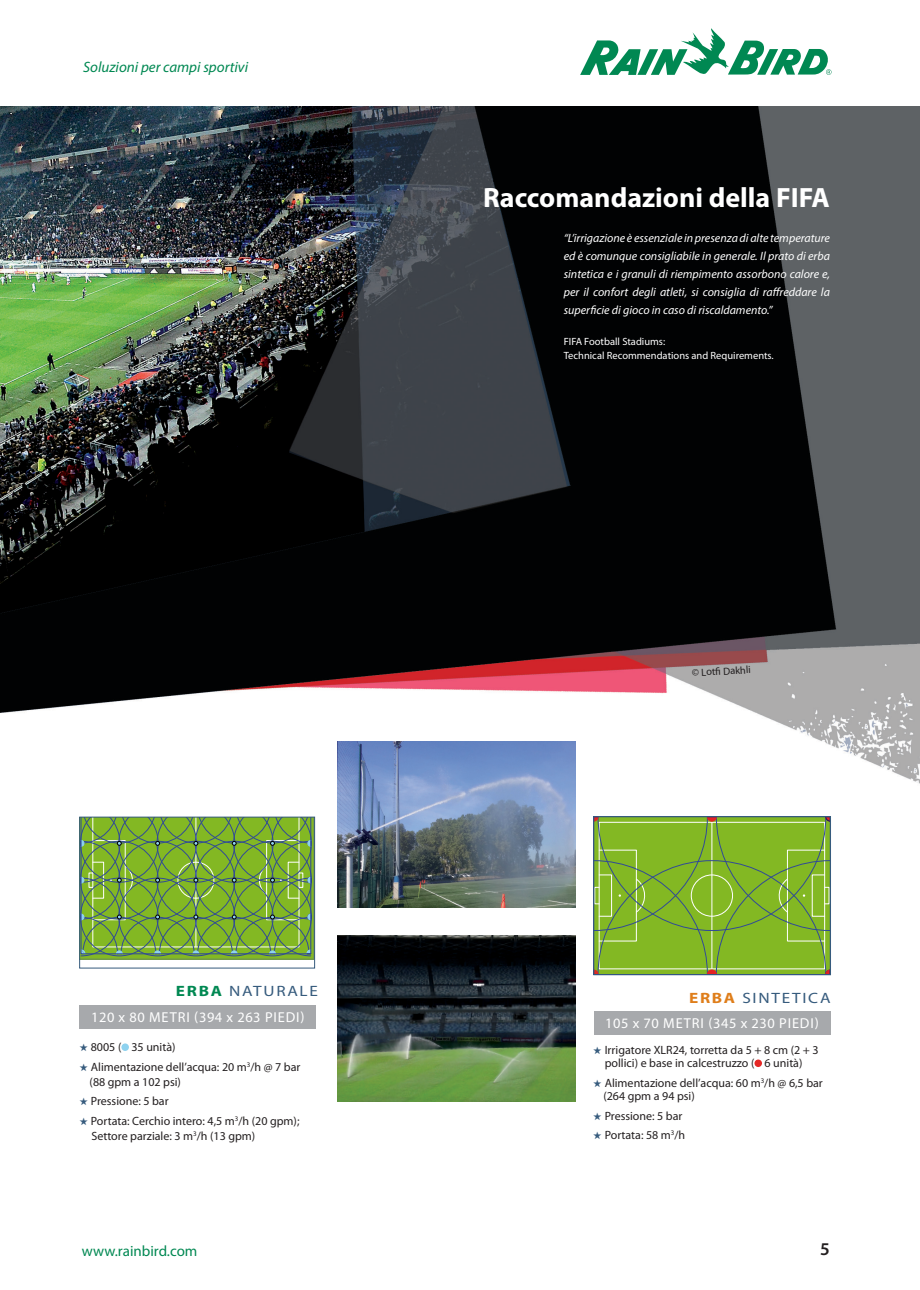
<style>
.page{position:relative;width:920px;height:1290px;background:#fff}
.page>*{position:absolute;margin:0;border:0;box-sizing:border-box;transform-origin:0 0}
.t1{font:700 27.9px "Myriad Pro";color:#fff}
.t2{font:600 18px "Myriad Pro";color:#231f20}
.t3{font:italic 15px "Myriad Pro";color:#008852}
.t4{font:15px "Myriad Pro";letter-spacing:.1em;color:#365b7d;scale:1.15 1}
.t5{font:15px "Myriad Pro";color:#008852}
.t6{font:14.4px "Myriad Pro";letter-spacing:.06em;color:#fff}
.t7{font:12px/15px "Myriad Pro";color:#231f20}
.t8{font:italic 12px/18px "Myriad Pro";color:#fff;text-align:justify}
.t9{font:10.5px/13.5px "Myriad Pro";color:#fff}
.t10{font:10.5px "Myriad Pro";color:#231f20}
.s1{font-weight:700;color:#008852}
.s2{color:#365b7d}
.s3{font-weight:700;color:#df7e1b}
</style>
<div class="page">
<svg style="left:580px;top:28px;width:251px;height:47px"></svg>
<img style="left:0;top:107px;width:920px;height:709px">
<img style="left:338px;top:741px;width:238px;height:166px">
<img style="left:338px;top:935px;width:238px;height:166px">
<div style="left:121px;top:1043px;width:8px;height:8px;background:#8ed2ef;border-radius:50%"></div>
<div style="left:80px;top:1005px;width:236px;height:23px;background:#a7a9ac"></div>
<svg style="left:81px;top:819px;width:232px;height:140px;background:#76a63a"></svg>
<div style="left:79px;top:817px;width:236px;height:151px;border:1px solid #365b7d"></div>
<div style="left:754px;top:1059px;width:8px;height:8px;background:#e52826;border-radius:50%"></div>
<div style="left:594px;top:1011px;width:236px;height:24px;background:#a7a9ac"></div>
<svg style="left:593px;top:816px;width:235px;height:159px;background:#84b630"></svg>
<div style="left:594px;top:816px;width:237px;height:159px;border:1px solid #365b7d"></div>
<p class="t3" style="left:83px;top:58px;width:167px">Soluzioni per campi sportivi</p>
<p class="t4" style="left:176px;top:982px;width:125px"><span class="s1">ERBA</span> NATURALE</p>
<p class="t6" style="left:91px;top:1009px;width:215px">120 x 80 METRI (394 x 263 PIEDI)</p>
<p class="t7" style="left:79px;top:1040px;width:98px"><span class="s2">★</span> 8005 ( 35 unità)</p>
<p class="t7" style="left:90px;top:1059px;width:212px;text-indent:-10px"><span class="s2">★</span> Alimentazione dell’acqua: 20 m<sup>3</sup>/h @ 7 bar (88 gpm a 102 psi)</p>
<p class="t7" style="left:79px;top:1094px;width:91px"><span class="s2">★</span> Pressione: 5 bar</p>
<p class="t7" style="left:91px;top:1113px;width:210px;text-indent:-12px"><span class="s2">★</span> Portata: Cerchio intero: 4,5 m<sup>3</sup>/h (20 gpm);<br>Settore parziale: 3 m<sup>3</sup>/h (13 gpm)</p>
<p class="t5" style="left:82px;top:1242px;width:117px">www.rainbird.com</p>
<h1 class="t1" style="left:483px;top:179px;width:348px">Raccomandazioni della FIFA</h1>
<p class="t8" style="left:564px;top:228px;width:268px">“L’irrigazione è essenziale in presenza di alte temperature ed è comunque consigliabile in generale. Il prato di erba sintetica e i granuli di riempimento assorbono calore e, per il confort degli atleti, si consiglia di raffreddare la superficie di gioco in caso di riscaldamento.”</p>
<p class="t9" style="left:564px;top:335px;width:212px">FIFA Football Stadiums:<br>Technical Recommendations and Requirements.</p>
<p class="t10" style="left:692px;top:667px;width:60px;rotate:-3deg">© Lotfi Dakhli</p>
<p class="t4" style="left:689px;top:990px;width:124px"><span class="s3">ERBA</span> SINTETICA</p>
<p class="t6" style="left:605px;top:1016px;width:215px">105 x 70 METRI (345 x 230 PIEDI)</p>
<p class="t7" style="left:593px;top:1043px;width:227px;line-height:13.5px;text-align:center"><span class="s2">★</span> Irrigatore XLR24, torretta da 5 + 8 cm (2 + 3 pollici) e base in calcestruzzo ( 6 unità)</p>
<p class="t7" style="left:603px;top:1076px;width:221px;line-height:13.5px;text-indent:-10px"><span class="s2">★</span> Alimentazione dell’acqua: 60 m<sup>3</sup>/h @ 6,5 bar (264 gpm a 94 psi)</p>
<p class="t7" style="left:593px;top:1108px;width:91px"><span class="s2">★</span> Pressione: 5 bar</p>
<p class="t7" style="left:593px;top:1128px;width:94px"><span class="s2">★</span> Portata: 58 m<sup>3</sup>/h</p>
<h2 class="t2" style="left:820px;top:1238px;width:11px">5</h2>
</div>
